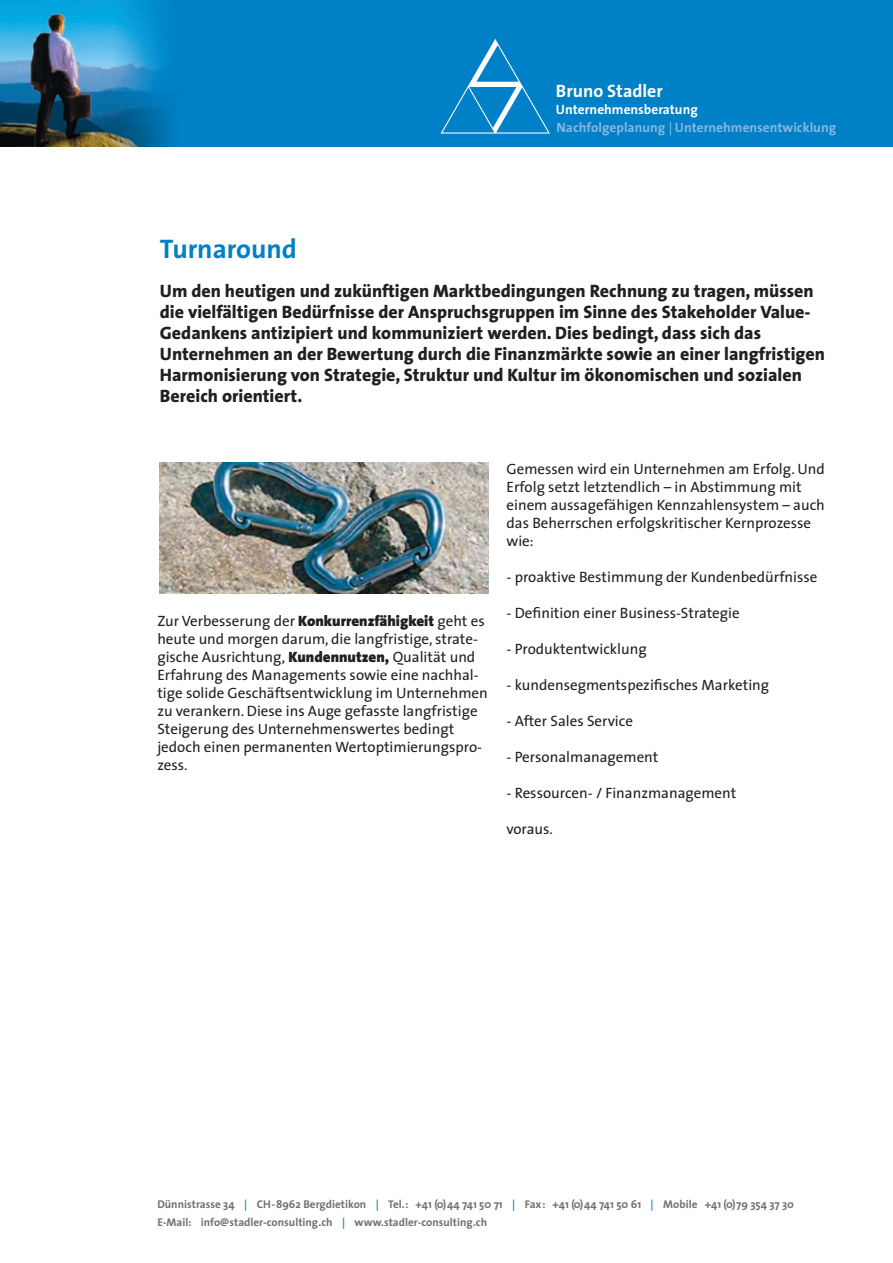
<style>
.page{position:relative;width:893px;height:1263px;background:#fff}
.page>*{position:absolute;margin:0;border:0;box-sizing:border-box;transform-origin:0 0}
.t1{font:700 27px "The Sans";color:#0080c6}
.t2{font:800 18px/21px "The Sans";color:#231f20}
.t3{font:700 18px "The Sans";color:#fff}
.t4{font:15px/18px "The Sans";color:#231f20}
.t5{font:700 13.5px "The Sans";color:#86b7e1}
.t6{font:700 13.5px "The Sans";color:#fff}
.t7{font:700 11.25px/18px "The Sans";color:#717074}
.s1{font-weight:900}
.s2{color:#0080c6}
</style>
<div class="page">
<img style="left:0;top:0;width:893px;height:147px">
<svg style="left:441px;top:39px;width:109px;height:95px;background:#1b8dcc"></svg>
<img style="left:160px;top:463px;width:328px;height:131px">
<p class="t3" style="left:556px;top:76px;width:108px">Bruno Stadler</p>
<p class="t6" style="left:556px;top:98px;width:143px">Unternehmensberatung</p>
<p class="t5" style="left:556px;top:117px;width:281px">Nachfolgeplanung | Unternehmensentwicklung</p>
<h1 class="t1" style="left:160px;top:226px;width:139px">Turnaround</h1>
<p class="t2" style="left:160px;top:280px;width:667px">Um den heutigen und zukünftigen Marktbedingungen Rechnung zu tragen, müssen die vielfältigen Bedürfnisse der Anspruchsgruppen im Sinne des Stakeholder Value-Gedankens antizipiert und kommuniziert werden. Dies bedingt, dass sich das Unternehmen an der Bewertung durch die Finanzmärkte sowie an einer langfristigen Harmonisierung von Strategie, Struktur und Kultur im ökonomischen und sozialen Bereich orientiert.</p>
<p class="t4" style="left:157px;top:611px;width:332px">Zur Verbesserung der <span class="s1">Konkurrenzfähigkeit</span> geht es heute und morgen darum, die langfristige, strate&shy;gische Ausrichtung, <span class="s1">Kundennutzen,</span> Qualität und Erfahrung des Managements sowie eine nachhal&shy;tige solide Geschäftsentwicklung im Unternehmen zu verankern. Diese ins Auge gefasste langfristige Steigerung des Unternehmenswertes bedingt jedoch einen permanenten Wertoptimierungspro&shy;zess.</p>
<p class="t4" style="left:506px;top:459px;width:320px">Gemessen wird ein Unternehmen am Erfolg. Und Erfolg setzt letztendlich – in Abstimmung mit einem aussagefähigen Kennzahlensystem – auch das Beherrschen erfolgskritischer Kernprozesse wie:</p>
<p class="t4" style="left:506px;top:567px;width:312px">- proaktive Bestimmung der Kundenbedürfnisse</p>
<p class="t4" style="left:506px;top:603px;width:235px">- Definition einer Business-Strategie</p>
<p class="t4" style="left:506px;top:639px;width:142px">- Produktentwicklung</p>
<p class="t4" style="left:506px;top:675px;width:264px">- kundensegmentspezifisches Marketing</p>
<p class="t4" style="left:506px;top:711px;width:128px">- After Sales Service</p>
<p class="t4" style="left:506px;top:747px;width:153px">- Personalmanagement</p>
<p class="t4" style="left:506px;top:783px;width:231px">- Ressourcen- / Finanzmanagement</p>
<p class="t4" style="left:506px;top:819px;width:48px">voraus.</p>
<p class="t7" style="left:157px;top:1195px;width:638px">Dünnistrasse 34 <span class="s2">|</span> CH-8962 Bergdietikon <span class="s2">|</span> Tel.: +41 (0)44 741 50 71 <span class="s2">|</span> Fax: +41 (0)44 741 50 61 <span class="s2">|</span> Mobile +41 (0)79 354 37 30<br>E-Mail: info@stadler-consulting.ch <span class="s2">|</span> www.stadler-consulting.ch</p>
</div>
